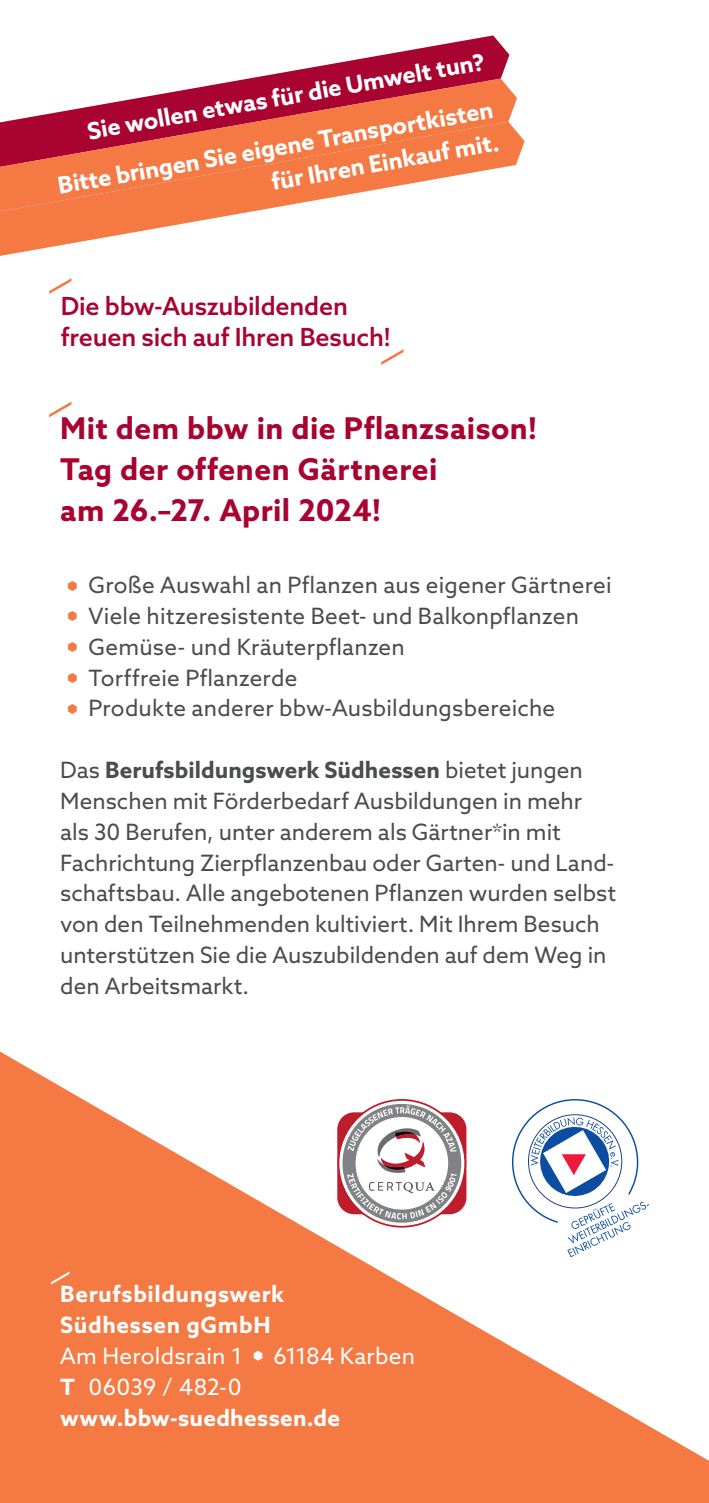
<style>
.page{position:relative;width:709px;height:1503px;background:#fff}
.page>*{position:absolute;margin:0;border:0;box-sizing:border-box;transform-origin:0 0}
.t1{font:700 30px/41px "Azo Sans";letter-spacing:.015em;color:#a80331}
.t2{font:500 25px/30.8px "Azo Sans";letter-spacing:-.01em;color:#a80331}
.t3{font:700 23.5px/48.5px "Azo Sans";color:#fff;text-align:right}
.t4{font:22.5px/30.8px "Azo Sans";color:#4b4c4d}
.t5{font:700 22.5px/30.8px "Azo Sans";letter-spacing:.025em;color:#fff}
.t6{font:22.5px "Azo Sans";letter-spacing:.01em;color:#fff}
.s1{font-weight:700}
.s2{font-weight:400}
</style>
<div class="page">
<svg style="left:0;top:1051px;width:709px;height:451px;fill:#f47943"></svg>
<svg style="left:51px;top:1271px;width:18px;height:13px"></svg>
<svg style="left:254px;top:1350px;width:8px;height:10px"></svg>
<svg style="left:49px;top:402px;width:22px;height:15px"></svg>
<svg style="left:246px;top:35px;width:263px;height:44px"></svg>
<svg style="left:2px;top:79px;width:515px;height:43px"></svg>
<svg style="left:0;top:122px;width:524px;height:134px;fill:#f47943"></svg>
<svg style="left:512px;top:1099px;width:137px;height:158px"></svg>
<svg style="left:337px;top:1099px;width:129px;height:128px"></svg>
<svg style="left:381px;top:349px;width:22px;height:16px"></svg>
<svg style="left:49px;top:278px;width:22px;height:16px"></svg>
<p class="t3" style="left:45px;top:114px;width:443px;rotate:-10deg">Sie wollen etwas für die Umwelt tun?<br>Bitte bringen Sie eigene Transportkisten</p>
<p class="t3" style="left:267px;top:158px;width:232px;rotate:-10deg">für Ihren Einkauf mit.</p>
<p class="t2" style="left:61px;top:291px;width:332px">Die bbw-Auszubildenden freuen sich auf Ihren Besuch!</p>
<h1 class="t1" style="left:60px;top:407px;width:478px">Mit dem bbw in die Pflanzsaison!<br>Tag der offenen Gärtnerei<br>am 26.–27. April 2024!</h1>
<p class="t4" style="left:89px;top:569px;width:524px">Große Auswahl an Pflanzen aus eigener Gärtnerei Viele hitzeresistente Beet- und Balkonpflanzen Gemüse- und Kräuterpflanzen<br>Torffreie Pflanzerde<br>Produkte anderer bbw-Ausbildungsbereiche</p>
<p class="t4" style="left:60px;top:754px;width:557px">Das <span class="s1">Berufsbildungswerk Südhessen</span> bietet jungen Menschen mit Förderbedarf Ausbildungen in mehr als 30 Berufen, unter anderem als Gärtner*in mit Fachrichtung Zierpflanzenbau oder Garten- und Land&shy;schaftsbau. Alle angebotenen Pflanzen wurden selbst von den Teilnehmenden kultiviert. Mit Ihrem Besuch unterstützen Sie die Auszubildenden auf dem Weg in den Arbeitsmarkt.</p>
<p class="t5" style="left:60px;top:1278px;width:226px">Berufsbildungswerk<br>Südhessen gGmbH</p>
<p class="t6" style="left:60px;top:1341px;width:184px">Am Heroldsrain 1</p>
<p class="t6" style="left:273px;top:1341px;width:143px">61184 Karben</p>
<p class="t5" style="left:60px;top:1370px;width:281px">T <span class="s2">06039 / 482-0 </span>www.bbw-suedhessen.de</p>
</div>
